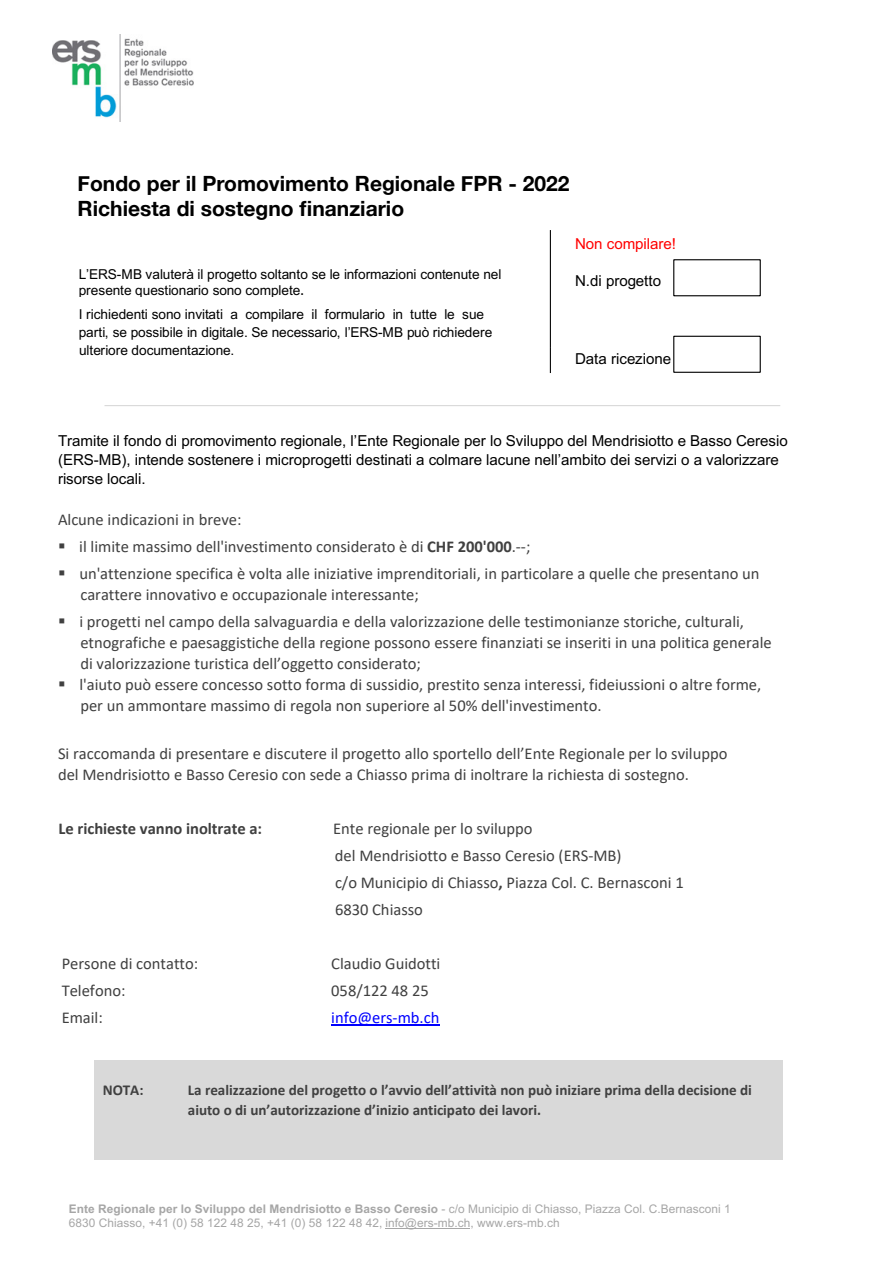
<style>
.page{position:relative;width:893px;height:1263px;background:#fff}
.page>*{position:absolute;margin:0;border:0;box-sizing:border-box;transform-origin:0 0}
.t1{font:700 27px/33.5px "Arial";color:#000}
.t2{font:700 21px/25.2px "Helvetica Neue";color:#000}
.t3{font:16.5px/27px "Calibri";color:#404040}
.t4{font:700 16.5px "Calibri";color:#404040}
.t5{font:16.5px "Calibri";color:#00f}
.t6{font:15.15px/18.8px "Arial";letter-spacing:-.005em;color:#000}
.t7{font:700 15.15px/19.8px "Calibri";letter-spacing:-.005em;color:#404040}
.t8{font:15.15px "Arial";letter-spacing:-.01em;color:#f00}
.t9{font:13.65px/18px "Arial";letter-spacing:-.005em;color:#000}
.t10{font:11.85px/14.7px "Arial";letter-spacing:.005em;color:#a6a6a6}
.s1{font-family:"Calibri";font-size:16.5px}
.s2{font-weight:700}
</style>
<div class="page">
<hr style="left:385px;top:1228px;width:85px;height:1px;background:#a6a6a6">
<img style="left:53px;top:34px;width:140px;height:87px">
<hr style="left:331px;top:1025px;width:108px;height:1px;background:#00f">
<div style="left:95px;top:1061px;width:687px;height:98px;background:#d9d9d9"></div>
<hr style="left:95px;top:1060px;width:687px;height:1px;background:#d9d9d9">
<hr style="left:94px;top:1061px;width:1px;height:98px;background:#d9d9d9">
<hr style="left:95px;top:1159px;width:687px;height:1px;background:#d9d9d9">
<hr style="left:782px;top:1061px;width:1px;height:98px;background:#d9d9d9">
<hr style="left:550px;top:230px;width:1px;height:117px;background:#000">
<svg style="left:550px;top:347px;width:1px;height:26px"></svg>
<div style="left:673px;top:259px;width:88px;height:37px;border:1px solid #000"></div>
<div style="left:673px;top:336px;width:88px;height:37px;border:1px solid #000"></div>
<hr style="left:105px;top:405px;width:675px;height:1px;background:#d4d4d4">
<h1 class="t1" style="left:58px;top:161px;width:641px">Fondo per il Promovimento Regionale – FPR 2021<br>Richiesta di sostegno finanziario</h1>
<p class="t2" style="left:78px;top:171px;width:493px">Fondo per il Promovimento Regionale FPR - 2022<br>Richiesta di sostegno finanziario</p>
<p class="t9" style="left:79px;top:266px;width:424px;line-height:16.5px">L’ERS-MB valuterà il progetto soltanto se le informazioni contenute nel presente questionario sono complete<span class="s1">.</span></p>
<p class="t9" style="left:79px;top:305px;width:415px">I richiedenti sono invitati a compilare il formulario in tutte le sue parti, se possibile in digitale. Se necessario, l’ERS-MB può richiedere ulteriore documentazione.</p>
<p class="t8" style="left:575px;top:234px;width:102px">Non compilare!</p>
<p class="t6" style="left:575px;top:271px;width:88px">N.di progetto</p>
<p class="t6" style="left:575px;top:349px;width:97px">Data ricezione</p>
<p class="t6" style="left:58px;top:432px;width:731px">Tramite il fondo di promovimento regionale, l’Ente Regionale per lo Sviluppo del Mendrisiotto e Basso Ceresio (ERS-MB), intende sostenere i microprogetti destinati a colmare lacune nell’ambito dei servizi o a valorizzare risorse locali.</p>
<p class="t3" style="left:58px;top:506px;width:185px">Alcune indicazioni in breve:</p>
<p class="t3" style="left:58px;top:533px;width:474px">▪ il limite massimo dell'investimento considerato è di <span class="s2">CHF 200'000</span>.--;</p>
<p class="t3" style="left:80px;top:563px;width:681px;line-height:20.9px;text-indent:-22px">▪ un'attenzione specifica è volta alle iniziative imprenditoriali, in particolare a quelle che presentano un carattere innovativo e occupazionale interessante;</p>
<p class="t3" style="left:80px;top:611px;width:693px;line-height:21px;text-indent:-22px">▪ i progetti nel campo della salvaguardia e della valorizzazione delle testimonianze storiche, culturali, etnografiche e paesaggistiche della regione possono essere finanziati se inseriti in una politica generale di valorizzazione turistica dell’oggetto considerato;</p>
<p class="t3" style="left:80px;top:673px;width:682px;line-height:21.3px;text-indent:-22px">▪ l'aiuto può essere concesso sotto forma di sussidio, prestito senza interessi, fideiussioni o altre forme, per un ammontare massimo di regola non superiore al 50% dell'investimento.</p>
<p class="t3" style="left:58px;top:743px;width:671px;line-height:20.9px">Si raccomanda di presentare e discutere il progetto allo sportello dell’Ente Regionale per lo sviluppo del Mendrisiotto e Basso Ceresio con sede a Chiasso prima di inoltrare la richiesta di sostegno.</p>
<p class="t4" style="left:59px;top:817px;width:205px">Le richieste vanno inoltrate a:</p>
<p class="t3" style="left:333px;top:815px;width:352px">Ente regionale per lo sviluppo<br>del Mendrisiotto e Basso Ceresio (ERS-MB)<br>c/o Municipio di Chiasso<span class="s2">,</span> Piazza Col. C. Bernasconi 1<br>6830 Chiasso</p>
<p class="t3" style="left:62px;top:950px;width:138px">Persone di contatto:</p>
<p class="t3" style="left:331px;top:950px;width:111px">Claudio Guidotti</p>
<p class="t3" style="left:62px;top:977px;width:65px">Telefono:</p>
<p class="t3" style="left:331px;top:977px;width:99px">058/122 48 25</p>
<p class="t3" style="left:62px;top:1004px;width:43px">Email:</p>
<p class="t5" style="left:331px;top:1006px;width:110px">info@ers-mb.ch</p>
<p class="t7" style="left:103px;top:1080px;width:42px">NOTA:</p>
<p class="t7" style="left:188px;top:1080px;width:566px">La realizzazione del progetto o l’avvio dell’attività non può iniziare prima della decisione di aiuto o di un’autorizzazione d’inizio anticipato dei lavori.</p>
<p class="t10" style="left:69px;top:1201px;width:664px"><span class="s2">Ente Regionale per lo Sviluppo del Mendrisiotto e Basso Ceresio</span> - c/o Municipio di Chiasso, Piazza Col. C.Bernasconi 1<br>6830 Chiasso, +41 (0) 58 122 48 25, +41 (0) 58 122 48 42, info@ers-mb.ch, www.ers-mb.ch</p>
</div>
